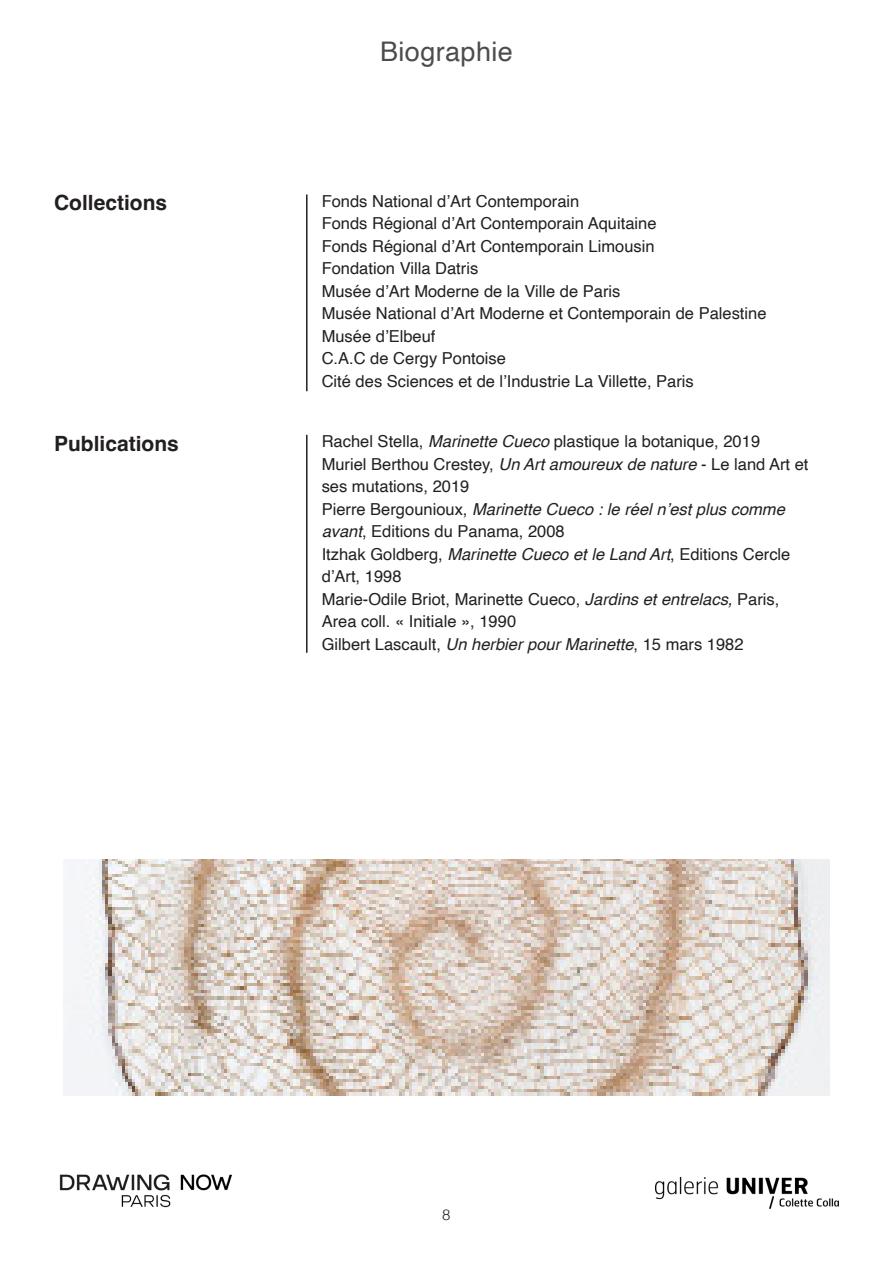
<style>
.page{position:relative;width:893px;height:1263px;background:#fff}
.page>*{position:absolute;margin:0;border:0;box-sizing:border-box;transform-origin:0 0}
.t1{font:27px "Helvetica";letter-spacing:.015em;color:#4b4c4d}
.t2{font:700 21px "Helvetica";color:#231f20}
.t3{font:16.5px/22.5px "Helvetica";color:#231f20}
.t4{font:300 15px "Helvetica";color:#231f20}
.s1{font-style:italic}
</style>
<div class="page">
<img style="left:64px;top:859px;width:765px;height:236px">
<img style="left:656px;top:1176px;width:183px;height:33px">
<img style="left:59px;top:1174px;width:173px;height:34px">
<hr style="left:306px;top:194px;width:2px;height:197px;background:#231f20">
<hr style="left:306px;top:435px;width:2px;height:218px;background:#231f20">
<p class="t2" style="left:54px;top:190px;width:115px">Collections</p>
<p class="t2" style="left:54px;top:430px;width:126px">Publications</p>
<p class="t1" style="left:380px;top:30px;width:134px">Biographie</p>
<p class="t3" style="left:322px;top:190px;width:259px">Fonds National d’Art Contemporain</p>
<p class="t3" style="left:322px;top:213px;width:336px">Fonds Régional d’Art Contemporain Aquitaine</p>
<p class="t3" style="left:322px;top:235px;width:334px">Fonds Régional d’Art Contemporain Limousin</p>
<p class="t3" style="left:322px;top:258px;width:158px">Fondation Villa Datris</p>
<p class="t3" style="left:322px;top:280px;width:300px">Musée d’Art Moderne de la Ville de Paris</p>
<p class="t3" style="left:322px;top:303px;width:446px">Musée National d’Art Moderne et Contemporain de Palestine<br>Musée d’Elbeuf</p>
<p class="t3" style="left:322px;top:348px;width:186px">C.A.C de Cergy Pontoise</p>
<p class="t3" style="left:322px;top:370px;width:374px">Cité des Sciences et de l’Industrie La Villette, Paris</p>
<p class="t3" style="left:322px;top:431px;width:440px">Rachel Stella, <span class="s1">Marinette Cueco</span> plastique la botanique, 2019</p>
<p class="t3" style="left:322px;top:453px;width:488px">Muriel Berthou Crestey, <span class="s1">Un Art amoureux de nature</span> - Le land Art et ses mutations, 2019<br>Pierre Bergounioux, <span class="s1">Marinette Cueco : le réel n’est plus comme avant</span>, Editions du Panama, 2008<br>Itzhak Goldberg, <span class="s1">Marinette Cueco et le Land Art</span>, Editions Cercle d’Art, 1998</p>
<p class="t3" style="left:322px;top:588px;width:459px">Marie-Odile Briot, Marinette Cueco, <span class="s1">Jardins et entrelacs,</span> Paris,<br>Area coll. « Initiale », 1990<br>Gilbert Lascault, <span class="s1">Un herbier pour Marinette</span>, 15 mars 1982</p>
<p class="t4" style="left:442px;top:1202px;width:10px">8</p>
</div>
